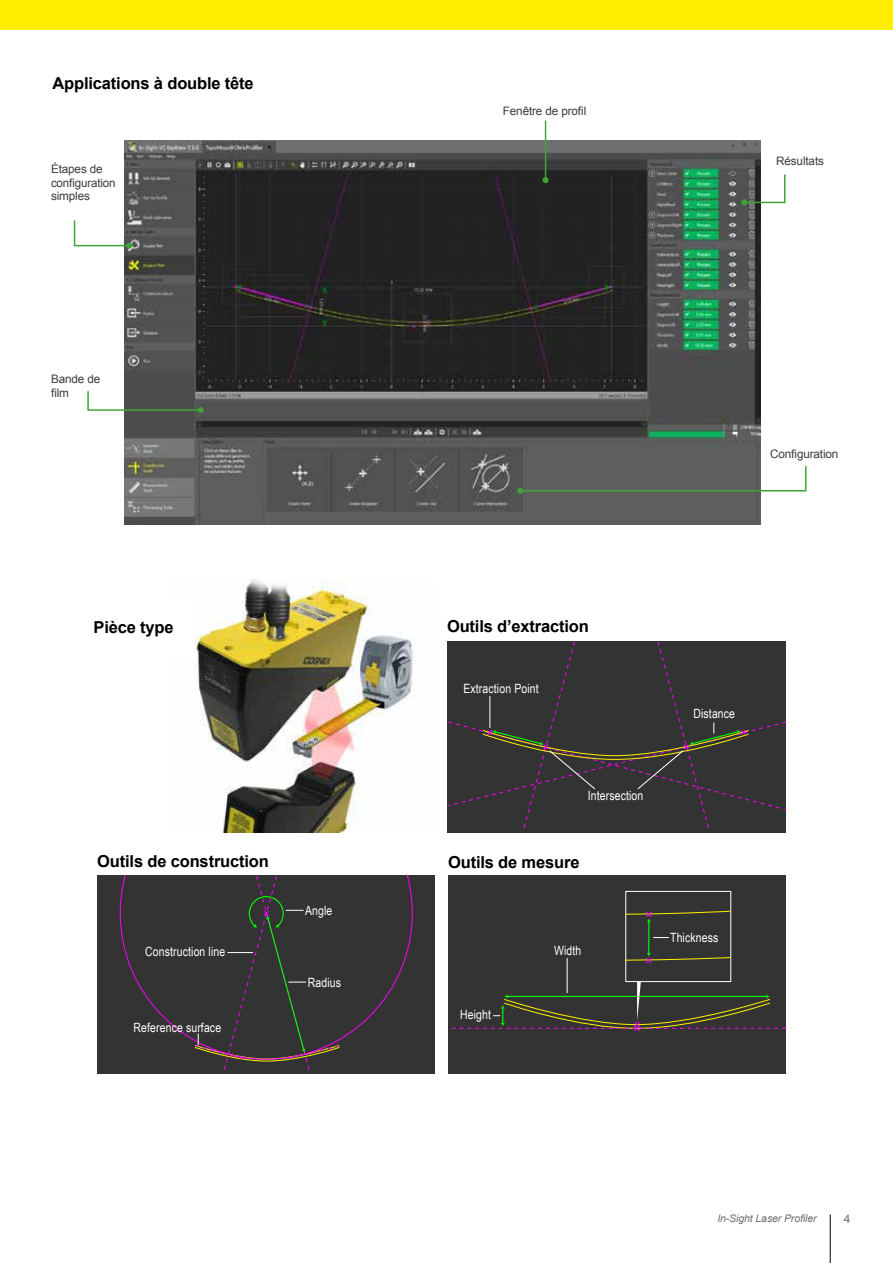
<style>
.page{position:relative;width:893px;height:1263px;background:#fff}
.page>*{position:absolute;margin:0;border:0;box-sizing:border-box;transform-origin:0 0}
.t1{font:700 19.2px "Arial Narrow";color:#000}
.t2{font:700 18px "Arial Narrow";color:#000}
.t3{font:700 16.5px "Arial";letter-spacing:-.01em;color:#000}
.t4{font:12.75px "Arial Narrow";letter-spacing:.01em;color:#fff}
.t5{font:12px "Arial";color:#706f6f}
.t6{font:11.7px/13.5px "Arial";letter-spacing:-.01em;color:#3c3c3b}
.t7{font:italic 10.5px "Arial";letter-spacing:-.01em;color:#706f6f}
</style>
<div class="page">
<hr style="left:830px;top:1214px;width:1px;height:49px;background:#000">
<div style="left:0;top:0;width:893px;height:30px;background:#fe0"></div>
<img style="left:124px;top:141px;width:637px;height:383px">
<svg style="left:73px;top:219px;width:59px;height:30px"></svg>
<hr style="left:545px;top:121px;width:1px;height:59px;background:#3fa535">
<svg style="left:543px;top:177px;width:6px;height:6px"></svg>
<svg style="left:741px;top:173px;width:45px;height:32px"></svg>
<svg style="left:517px;top:465px;width:290px;height:29px;background:#737972"></svg>
<svg style="left:87px;top:390px;width:117px;height:23px"></svg>
<img style="left:195px;top:579px;width:220px;height:253px">
<div style="left:448px;top:876px;width:338px;height:198px;background:#333"></div>
<div style="left:98px;top:876px;width:337px;height:198px;background:#333"></div>
<div style="left:447px;top:641px;width:339px;height:191px;background:#333"></div>
<svg style="left:120px;top:876px;width:293px;height:164px"></svg>
<svg style="left:193px;top:876px;width:148px;height:198px"></svg>
<hr style="left:567px;top:958px;width:1px;height:35px;background:#fff">
<div style="left:625px;top:891px;width:106px;height:91px;border:1px solid #fff"></div>
<svg style="left:626px;top:891px;width:105px;height:73px"></svg>
<svg style="left:451px;top:981px;width:335px;height:50px"></svg>
<p class="t3" style="left:53px;top:77px;width:203px">Applications à double tête</p>
<p class="t6" style="left:51px;top:164px;width:66px">Étapes de configuration simples</p>
<p class="t6" style="left:503px;top:104px;width:85px">Fenêtre de profil</p>
<p class="t6" style="left:776px;top:156px;width:49px">Résultats</p>
<p class="t6" style="left:51px;top:374px;width:51px">Bande de film</p>
<p class="t6" style="left:770px;top:447px;width:70px">Configuration</p>
<p class="t3" style="left:94px;top:621px;width:82px">Pièce type</p>
<p class="t3" style="left:447px;top:620px;width:143px">Outils d’extraction</p>
<h1 class="t1" style="left:99px;top:622px;width:91px">Sample part</h1>
<h2 class="t2" style="left:448px;top:622px;width:113px">Extraction tools</h2>
<p class="t4" style="left:463px;top:683px;width:77px">Extraction Point</p>
<p class="t4" style="left:693px;top:709px;width:43px">Distance</p>
<p class="t4" style="left:588px;top:791px;width:57px">Intersection</p>
<p class="t3" style="left:97px;top:855px;width:173px">Outils de construction</p>
<p class="t3" style="left:448px;top:856px;width:133px">Outils de mesure</p>
<h2 class="t2" style="left:99px;top:857px;width:133px">Construction tools</h2>
<h2 class="t2" style="left:448px;top:857px;width:136px">Measurement tools</h2>
<p class="t4" style="left:145px;top:947px;width:82px">Construction line</p>
<p class="t4" style="left:133px;top:1022px;width:89px">Reference surface</p>
<p class="t4" style="left:305px;top:905px;width:29px">Angle</p>
<p class="t4" style="left:308px;top:977px;width:35px">Radius</p>
<p class="t4" style="left:460px;top:1010px;width:32px">Height</p>
<p class="t4" style="left:554px;top:945px;width:29px">Width</p>
<p class="t4" style="left:670px;top:932px;width:50px">Thickness</p>
<p class="t7" style="left:717px;top:1211px;width:101px">In-Sight Laser Profiler</p>
<p class="t5" style="left:844px;top:1211px;width:8px">4</p>
</div>
